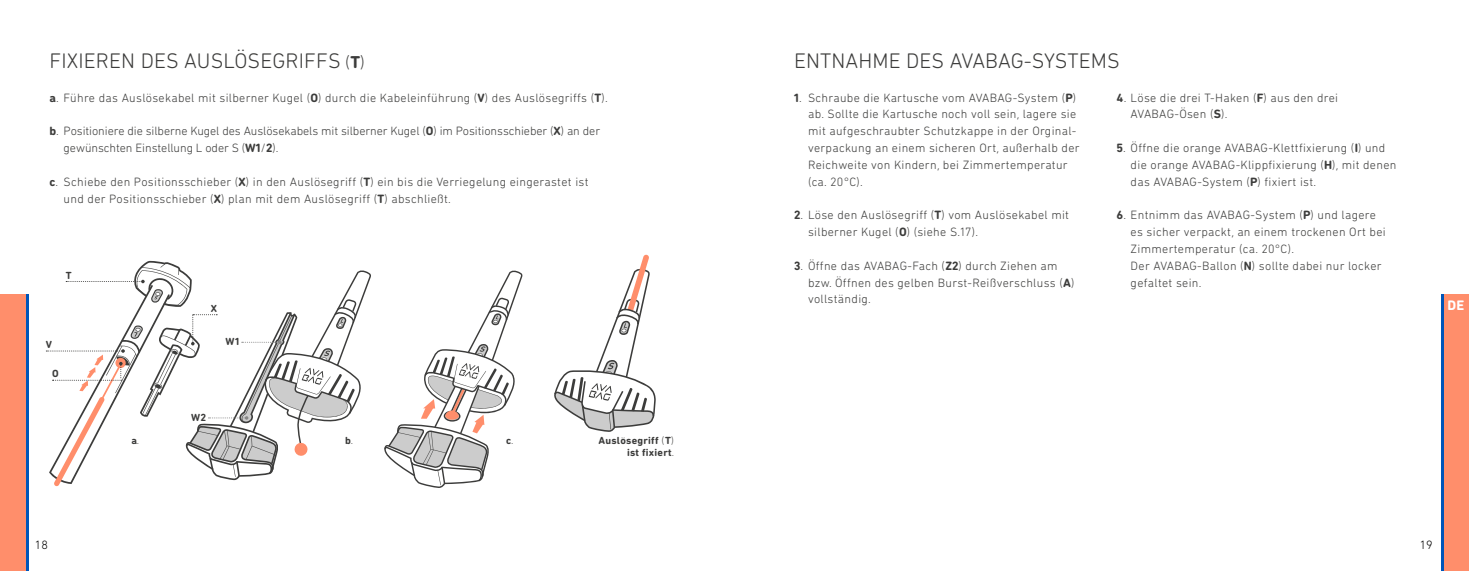
<style>
.page{position:relative;width:1469px;height:571px;background:#fff}
.page>*{position:absolute;margin:0;border:0;box-sizing:border-box;transform-origin:0 0}
.t1{font:300 21.35px "DIN Next Rounded LT Pro";letter-spacing:.005em;color:#3c3c3b}
.t2{font:700 14px "DIN Next Rounded LT Pro";color:#fff}
.t3{font:300 12.25px/16.8px "DIN Next Rounded LT Pro";letter-spacing:.025em;color:#3c3c3b}
.t4{font:300 12.25px/16.8px "DIN Next Rounded LT Pro";letter-spacing:-.005em;color:#3c3c3b}
.t5{font:300 12.25px "DIN Next Rounded LT Pro";color:#000}
.t6{font:10.5px/12.2px "OVX DIN Next Rounded LT Pro Bold";letter-spacing:.025em;color:#3c3c3b;text-align:right}
.t7{font:700 10.5px "DIN Next Rounded LT Pro";color:#3c3c3b}
.s1{font-family:"OVX DIN Next Rounded LT Pro Bold";font-weight:400;font-size:17.5px}
.s2{font-family:"OVX DIN Next Rounded LT Pro Bold";font-weight:400}
</style>
<div class="page">
<div style="left:1441px;top:294px;width:27px;height:276px;background:#ff8e6b"></div>
<div style="left:0;top:294px;width:27px;height:276px;background:#ff8e6b"></div>
<hr style="left:1441px;top:294px;width:3px;height:276px;background:#0055b8">
<hr style="left:26px;top:294px;width:3px;height:276px;background:#0055b8">
<svg style="left:384px;top:270px;width:138px;height:218px"></svg>
<svg style="left:554px;top:254px;width:102px;height:177px"></svg>
<svg style="left:46px;top:260px;width:325px;height:226px"></svg>
<h1 class="t1" style="left:50px;top:48px;width:317px">FIXIEREN DES AUSLÖSEGRIFFS <span class="s1">(T)</span></h1>
<p class="t3" style="left:50px;top:89px;width:559px"><span class="s2">a.</span> Führe das Auslösekabel mit silberner Kugel (<span class="s2">O</span>) durch die Kabeleinführung (<span class="s2">V</span>) des Auslösegriffs (<span class="s2">T</span>).</p>
<p class="t4" style="left:64px;top:122px;width:538px;text-indent:-14px"><span class="s2">b.</span> Positioniere die silberne Kugel des Auslösekabels mit silberner Kugel (<span class="s2">O</span>) im Positionsschieber (<span class="s2">X</span>) an der gewünschten Einstellung L oder S (<span class="s2">W1/2</span>).</p>
<p class="t3" style="left:64px;top:173px;width:526px;text-indent:-14px"><span class="s2">c.</span> Schiebe den Positionsschieber (<span class="s2">X</span>) in den Auslösegriff (<span class="s2">T</span>) ein bis die Verriegelung eingerastet ist und der Positionsschieber (<span class="s2">X</span>) plan mit dem Auslösegriff (<span class="s2">T</span>) abschließt.</p>
<p class="t6" style="left:66px;top:269px;width:7px">T</p>
<p class="t6" style="left:46px;top:338px;width:8px">V</p>
<p class="t6" style="left:52px;top:367px;width:8px">O</p>
<p class="t6" style="left:211px;top:302px;width:8px">X</p>
<p class="t7" style="left:225px;top:335px;width:16px">W1</p>
<p class="t7" style="left:191px;top:411px;width:16px">W2</p>
<p class="t6" style="left:131px;top:434px;width:10px">a.</p>
<p class="t6" style="left:345px;top:434px;width:10px">b.</p>
<p class="t6" style="left:506px;top:434px;width:9px">c.</p>
<p class="t6" style="left:598px;top:434px;width:78px">Auslösegriff (T) ist fixiert.</p>
<h1 class="t1" style="left:794px;top:48px;width:327px">ENTNAHME DES AVABAG-SYSTEMS</h1>
<p class="t3" style="left:808px;top:89px;width:273px;text-indent:-14px"><span class="s2">1.</span> Schraube die Kartusche vom AVABAG-System (<span class="s2">P</span>) ab. Sollte die Kartusche noch voll sein, lagere sie mit aufgeschraubter Schutzkappe in der Orginal&shy;verpackung an einem sicheren Ort, außerhalb der Reichweite von Kindern, bei Zimmertemperatur (ca. 20°C).</p>
<p class="t3" style="left:808px;top:206px;width:262px;text-indent:-14px"><span class="s2">2.</span> Löse den Auslösegriff (<span class="s2">T</span>) vom Auslösekabel mit silberner Kugel (<span class="s2">O</span>) (siehe S.17).</p>
<p class="t3" style="left:808px;top:257px;width:268px;text-indent:-14px"><span class="s2">3.</span> Öffne das AVABAG-Fach (<span class="s2">Z2</span>) durch Ziehen am bzw. Öffnen des gelben Burst-Reißverschluss (<span class="s2">A</span>) vollständig.</p>
<p class="t3" style="left:1130px;top:89px;width:209px;text-indent:-14px"><span class="s2">4.</span> Löse die drei T-Haken (<span class="s2">F</span>) aus den drei<br>AVABAG-Ösen (<span class="s2">S</span>).</p>
<p class="t3" style="left:1130px;top:139px;width:267px;text-indent:-14px"><span class="s2">5.</span> Öffne die orange AVABAG-Klettfixierung <span class="s2">(I</span>) und die orange AVABAG-Klippfixierung (<span class="s2">H</span>), mit denen das AVABAG-System (<span class="s2">P</span>) fixiert ist.</p>
<p class="t3" style="left:1130px;top:206px;width:256px;text-indent:-14px"><span class="s2">6.</span> Entnimm das AVABAG-System (<span class="s2">P</span>) und lagere es sicher verpackt, an einem trockenen Ort bei Zimmertemperatur (ca. 20°C).<br>Der AVABAG-Ballon (<span class="s2">N</span>) sollte dabei nur locker gefaltet sein.</p>
<p class="t2" style="left:1447px;top:297px;width:18px">DE</p>
<p class="t5" style="left:35px;top:537px;width:15px">18</p>
<p class="t5" style="left:1419px;top:537px;width:15px">19</p>
</div>
